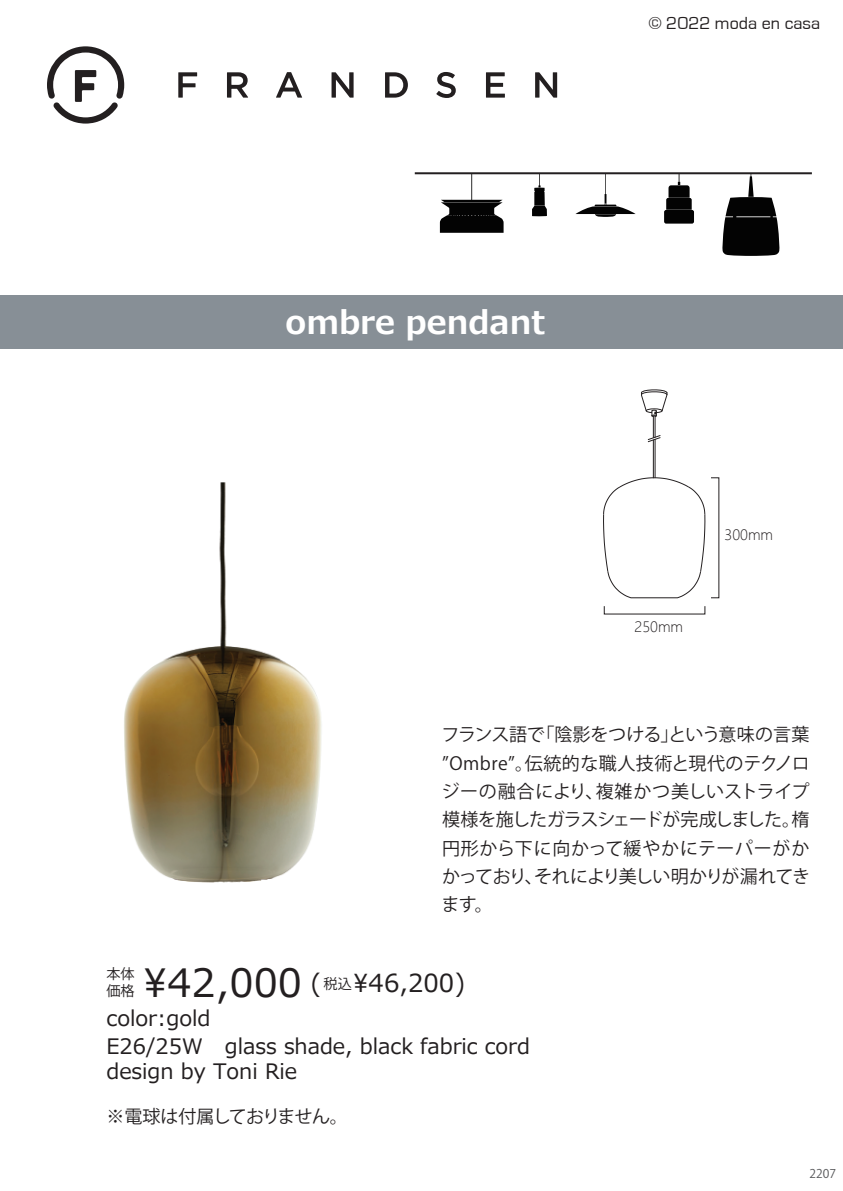
<style>
.page{position:relative;width:843px;height:1191px;background:#fff}
.page>*{position:absolute;margin:0;border:0;box-sizing:border-box;transform-origin:0 0}
.t1{font:39px "Meiryo UI";color:#231f20}
.t2{font:700 31.8px "Meiryo UI";color:#fff}
.t3{font:24.8px "Meiryo UI";color:#231f20}
.t4{font:21.2px/28px "Meiryo UI";color:#231f20}
.t5{font:18px/28.4px "Koz Go Pro";letter-spacing:-.015em;color:#231f20;text-align:justify}
.t6{font:18px "Eurostile";color:#231f20}
.t7{font:18px "Koz Go Pro";letter-spacing:-.04em;color:#231f20}
.t8{font:14.2px "Microsoft Ya Hei UI Light";color:#231f20}
.t9{font:14.2px/17px "Koz Go Pr 6 N";color:#231f20}
.t10{font:12px "Koz Go Pro";color:#57585a}
.s1{font-size:24.8px}
</style>
<div class="page">
<img style="left:124px;top:482px;width:198px;height:401px">
<svg style="left:722px;top:174px;width:57px;height:82px"></svg>
<div style="left:664px;top:210px;width:30px;height:14px;background:#030303;border-radius:2px"></div>
<svg style="left:666px;top:174px;width:25px;height:36px"></svg>
<svg style="left:440px;top:174px;width:63px;height:59px"></svg>
<svg style="left:575px;top:174px;width:60px;height:43px"></svg>
<svg style="left:532px;top:174px;width:15px;height:42px"></svg>
<hr style="left:415px;top:172px;width:396px;height:2px;background:#231f20">
<div style="left:0;top:295px;width:842px;height:54px;background:#878f96"></div>
<svg style="left:535px;top:72px;width:22px;height:26px"></svg>
<svg style="left:486px;top:72px;width:19px;height:26px"></svg>
<svg style="left:436px;top:72px;width:19px;height:26px"></svg>
<svg style="left:385px;top:72px;width:23px;height:26px"></svg>
<svg style="left:331px;top:72px;width:22px;height:26px"></svg>
<svg style="left:276px;top:72px;width:26px;height:26px"></svg>
<svg style="left:227px;top:72px;width:21px;height:26px"></svg>
<svg style="left:178px;top:72px;width:19px;height:26px"></svg>
<svg style="left:47px;top:46px;width:77px;height:78px"></svg>
<hr style="left:652px;top:440px;width:1px;height:38px;background:#231f20">
<hr style="left:654px;top:439px;width:1px;height:38px;background:#231f20">
<svg style="left:641px;top:389px;width:27px;height:54px"></svg>
<svg style="left:603px;top:477px;width:102px;height:122px"></svg>
<p class="t6" style="left:648px;top:14px;width:173px">© 2022 moda en casa</p>
<h2 class="t2" style="left:285px;top:301px;width:261px">ombre pendant</h2>
<p class="t8" style="left:634px;top:617px;width:50px">250mm</p>
<p class="t8" style="left:724px;top:526px;width:50px">300mm</p>
<p class="t5" style="left:441px;top:721px;width:370px">フランス語で「陰影をつける」という意味の言葉”Ombre”。伝統的な職人技術と現代のテクノロジーの融合により、複雑かつ美しいストライプ模様を施したガラスシェードが完成しました。楕円形から下に向かって緩やかにテーパーがかかっており、それにより美しい明かりが漏れてきます。</p>
<p class="t9" style="left:106px;top:965px;width:30px">本体価格</p>
<p class="t9" style="left:323px;top:975px;width:30px">税込</p>
<h1 class="t1" style="left:143px;top:955px;width:180px">\42,000 <span class="s1">(</span></h1>
<h3 class="t3" style="left:353px;top:965px;width:113px">\46,200)</h3>
<p class="t4" style="left:106px;top:1005px;width:425px">color:gold<br>E26/25W glass shade, black fabric cord</p>
<p class="t4" style="left:106px;top:1058px;width:192px">design by Toni Rie</p>
<p class="t7" style="left:106px;top:1104px;width:243px">※電球は付属しておりません。</p>
<p class="t10" style="left:809px;top:1165px;width:28px">2207</p>
</div>
